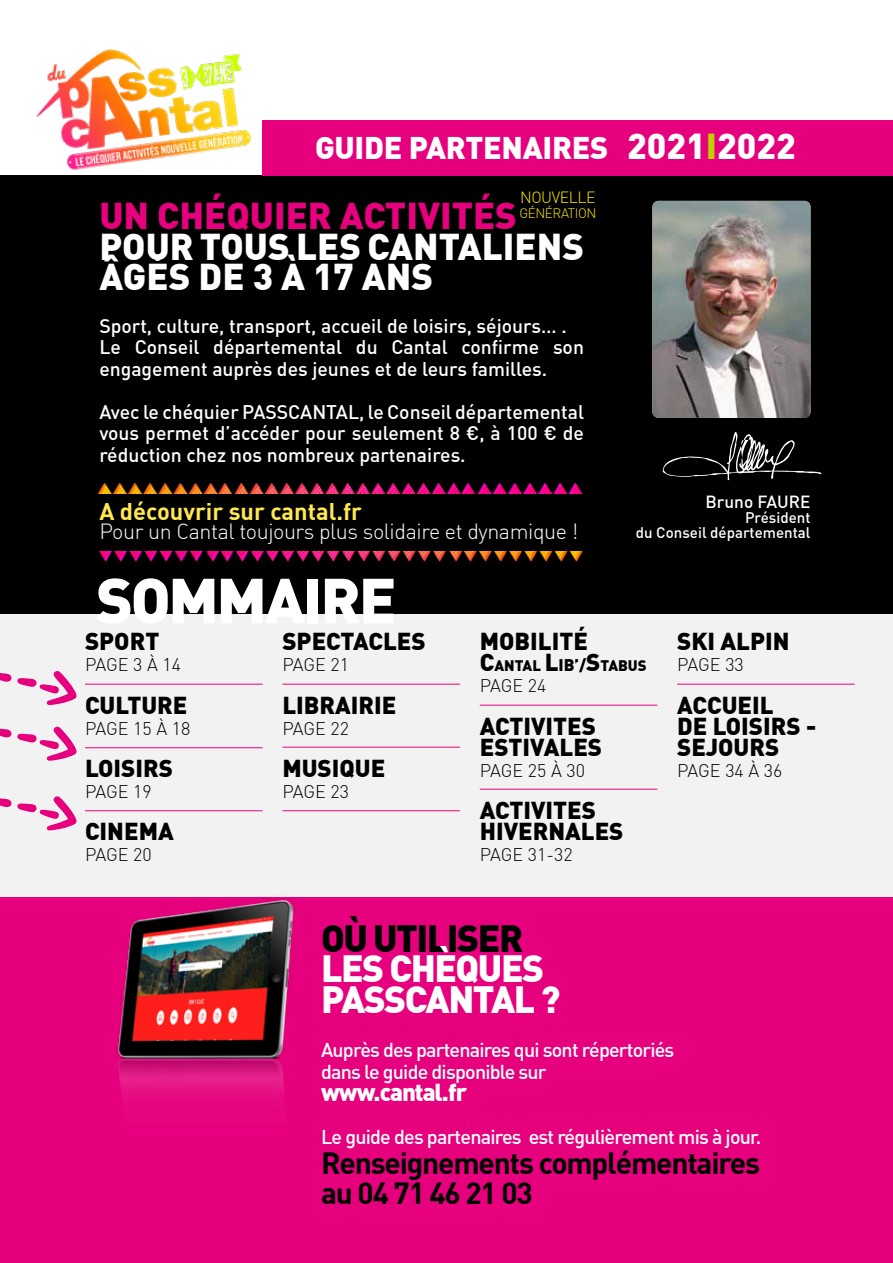
<style>
.page{position:relative;width:893px;height:1263px;background:#fff}
.page>*{position:absolute;margin:0;border:0;box-sizing:border-box;transform-origin:0 0}
.t1{font:900 62.7px "DIN";letter-spacing:-.04em;color:#fff}
.t2{font:900 37.2px/30.6px "DIN";letter-spacing:-.04em;color:#fff}
.t3{font:900 37.2px "DIN";letter-spacing:-.04em;color:#000}
.t4{font:900 36.6px/30.2px "DIN";color:#fff}
.t5{font:900 36.6px "DIN";color:#e6007d}
.t6{font:900 30.75px "DIN";letter-spacing:-.01em;color:#fff}
.t7{font:700 30px/30px "DIN";letter-spacing:-.04em;color:#000}
.t8{font:900 24.15px "DIN";letter-spacing:-.04em;color:#fff}
.t9{font:900 24px/21px "DIN";color:#000}
.t10{font:700 23.7px "DIN";color:#ffe84f}
.t11{font:21.45px "DIN Light Alternate";letter-spacing:-.02em;color:#fff}
.t12{font:500 19.65px/21.9px "DIN";letter-spacing:-.04em;color:#fff}
.t13{font:500 19.35px/21.5px "DIN";color:#fff}
.t14{font:300 18px "DIN";color:#000}
.t15{font:500 17.25px "DIN";color:#fff}
.t16{font:300 15.9px "DIN";letter-spacing:-.03em;color:#ffed00}
.t17{font:500 15px/15px "DIN";color:#fff;text-align:right}
.t18{font:900 15px "DIN";color:#000}
.t19{font:300 13.5px "DIN";letter-spacing:-.03em;color:#ffed00}
.s1{font-size:35.4px}
.s2{font-size:35.4px;color:#bed000}
.s3{font-size:24px}
.s4{font-size:16.5px}
</style>
<div class="page">
<div style="left:0;top:175px;width:893px;height:712px;background:#000"></div>
<div style="left:0;top:615px;width:893px;height:282px;background:#f3f2f3"></div>
<div style="left:0;top:897px;width:893px;height:366px;background:#e6007d"></div>
<hr style="left:85px;top:684px;width:178px;height:1px;background:#e6007d">
<hr style="left:85px;top:747px;width:178px;height:1px;background:#e6007d">
<hr style="left:85px;top:810px;width:178px;height:1px;background:#e6007d">
<hr style="left:282px;top:684px;width:178px;height:1px;background:#e6007d">
<hr style="left:282px;top:747px;width:178px;height:1px;background:#e6007d">
<hr style="left:282px;top:810px;width:178px;height:1px;background:#e6007d">
<hr style="left:480px;top:705px;width:177px;height:1px;background:#e6007d">
<hr style="left:480px;top:789px;width:177px;height:1px;background:#e6007d">
<hr style="left:677px;top:684px;width:178px;height:1px;background:#e6007d">
<div style="left:263px;top:120px;width:630px;height:55px;background:#e6007d"></div>
<svg style="left:0;top:671px;width:77px;height:34px"></svg>
<svg style="left:0;top:726px;width:77px;height:35px"></svg>
<svg style="left:0;top:796px;width:77px;height:34px"></svg>
<img style="left:36px;top:49px;width:227px;height:126px">
<img style="left:652px;top:201px;width:158px;height:217px">
<img style="left:663px;top:432px;width:158px;height:48px">
<img style="left:98px;top:551px;width:485px;height:11px">
<img style="left:98px;top:482px;width:485px;height:11px">
<img style="left:117px;top:899px;width:177px;height:203px">
<h3 class="t6" style="left:315px;top:127px;width:482px">GUIDE PARTENAIRES <span class="s1">2021</span><span class="s2">I</span><span class="s1">2022</span></h3>
<p class="t16" style="left:520px;top:188px;width:77px">NOUVELLE</p>
<p class="t19" style="left:519px;top:205px;width:78px">GÉNÉRATION</p>
<h3 class="t5" style="left:99px;top:192px;width:419px">UN CHÉQUIER ACTIVITÉS</h3>
<h3 class="t4" style="left:99px;top:229px;width:486px">POUR TOUS LES CANTALIENS<br>ÂGÉS DE 3 À 17 ANS</h3>
<p class="t13" style="left:99px;top:314px;width:486px">Sport, culture, transport, accueil de loisirs, séjours… .<br>Le Conseil départemental du Cantal confirme son engagement auprès des jeunes et de leurs familles.</p>
<p class="t13" style="left:99px;top:400px;width:486px;text-align:justify">Avec le chéquier PASSCANTAL, le Conseil départemental vous permet d’accéder pour seulement 8 €, à 100 € de réduction chez nos nombreux partenaires.</p>
<p class="t10" style="left:99px;top:496px;width:264px">A découvrir sur cantal.fr</p>
<p class="t11" style="left:99px;top:518px;width:480px">Pour un Cantal toujours plus solidaire et dynamique !</p>
<h1 class="t1" style="left:96px;top:559px;width:302px">SOMMAIRE</h1>
<p class="t15" style="left:706px;top:491px;width:106px">Bruno FAURE</p>
<p class="t17" style="left:636px;top:509px;width:176px">Président<br>du Conseil départemental</p>
<p class="t9" style="left:85px;top:630px;width:76px">SPORT</p>
<p class="t14" style="left:85px;top:654px;width:97px">PAGE 3 À 14</p>
<p class="t9" style="left:85px;top:693px;width:104px">CULTURE</p>
<p class="t14" style="left:85px;top:717px;width:107px">PAGE 15 À 18</p>
<p class="t9" style="left:85px;top:757px;width:89px">LOISIRS</p>
<p class="t14" style="left:85px;top:781px;width:68px">PAGE 19</p>
<p class="t9" style="left:85px;top:820px;width:90px">CINEMA</p>
<p class="t14" style="left:85px;top:844px;width:68px">PAGE 20</p>
<p class="t9" style="left:282px;top:630px;width:145px">SPECTACLES</p>
<p class="t14" style="left:282px;top:654px;width:68px">PAGE 21</p>
<p class="t9" style="left:282px;top:693px;width:116px">LIBRAIRIE</p>
<p class="t14" style="left:282px;top:717px;width:68px">PAGE 22</p>
<p class="t9" style="left:282px;top:756px;width:104px">MUSIQUE</p>
<p class="t14" style="left:282px;top:780px;width:68px">PAGE 23</p>
<p class="t9" style="left:480px;top:630px;width:110px">MOBILITÉ</p>
<p class="t18" style="left:480px;top:656px;width:168px"><span class="s3">C</span>ANTAL <span class="s3">L</span><span class="s4">IB’/</span><span class="s3">S</span>TABUS</p>
<p class="t14" style="left:480px;top:675px;width:68px">PAGE 24</p>
<p class="t9" style="left:480px;top:714px;width:124px">ACTIVITES<br>ESTIVALES</p>
<p class="t14" style="left:480px;top:759px;width:107px">PAGE 25 À 30</p>
<p class="t9" style="left:480px;top:798px;width:145px">ACTIVITES<br>HIVERNALES</p>
<p class="t14" style="left:480px;top:843px;width:94px">PAGE 31-32</p>
<p class="t9" style="left:677px;top:630px;width:114px">SKI ALPIN</p>
<p class="t14" style="left:677px;top:654px;width:68px">PAGE 33</p>
<p class="t9" style="left:677px;top:693px;width:141px">ACCUEIL<br>DE LOISIRS -<br>SEJOURS</p>
<p class="t14" style="left:677px;top:759px;width:107px">PAGE 34 À 36</p>
<h2 class="t3" style="left:321px;top:913px;width:204px">OÙ UTILISER</h2>
<h2 class="t2" style="left:321px;top:952px;width:241px">LES CHÈQUES<br>PASSCANTAL ?</h2>
<p class="t12" style="left:321px;top:1038px;width:355px">Auprès des partenaires qui sont répertoriés dans le guide disponible sur</p>
<p class="t8" style="left:321px;top:1076px;width:148px">www.cantal.fr</p>
<p class="t12" style="left:321px;top:1126px;width:442px">Le guide des partenaires est régulièrement mis à jour.</p>
<h3 class="t7" style="left:321px;top:1147px;width:441px">Renseignements complémentaires au 04 71 46 21 03</h3>
</div>
